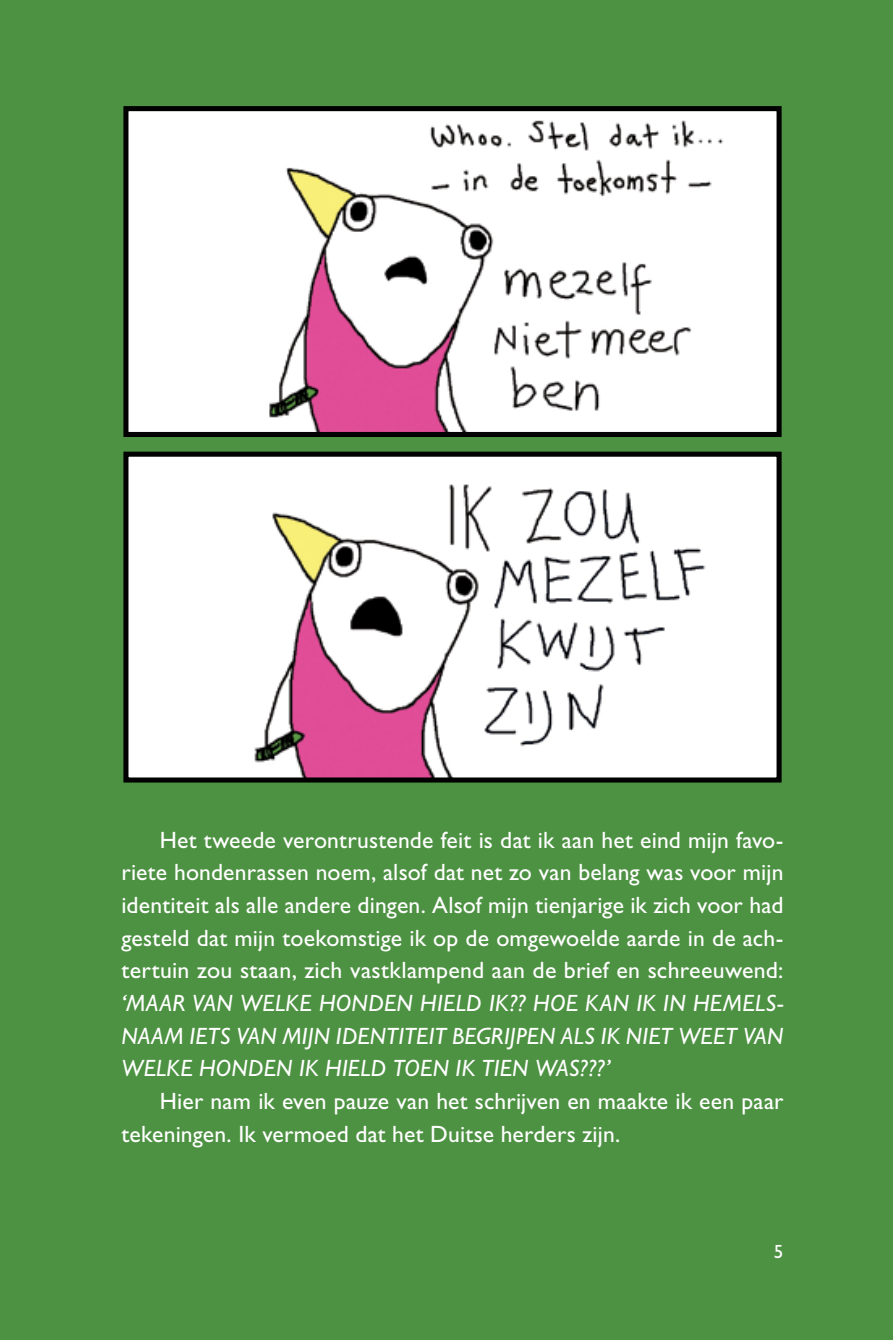
<style>
.page{position:relative;width:893px;height:1340px;background:#fff}
.page>*{position:absolute;margin:0;border:0;box-sizing:border-box;transform-origin:0 0}
.t1{font:23.62px/32.6px "Gill Sans Std";letter-spacing:.01em;color:#fff;text-align:justify}
.t2{font:italic 23.62px/32.6px "Gill Sans Std";letter-spacing:.015em;color:#fff;text-align:justify}
.t3{font:19.12px "Gill Sans Std";color:#fff}
</style>
<div class="page">
<div style="left:0;top:0;width:893px;height:1339px;background:#4d9242"></div>
<img style="left:129px;top:112px;width:647px;height:319px">
<div style="left:123px;top:106px;width:659px;height:331px;border:5px solid #000"></div>
<img style="left:129px;top:457px;width:647px;height:319px">
<div style="left:123px;top:451px;width:659px;height:331px;border:5px solid #000"></div>
<p class="t1" style="left:122px;top:823px;width:663px;text-indent:38px">Het tweede verontrustende feit is dat ik aan het eind mijn favo&shy;riete hondenrassen noem, alsof dat net zo van belang was voor mijn identiteit als alle andere dingen. Alsof mijn tienjarige ik zich voor had gesteld dat mijn toekomstige ik op de omgewoelde aarde in de ach&shy;tertuin zou staan, zich vastklampend aan de brief en schreeuwend:</p>
<p class="t2" style="left:122px;top:986px;width:663px">‘MAAR VAN WELKE HONDEN HIELD IK?? HOE KAN IK IN HEMELS-NAAM IETS VAN MIJN IDENTITEIT BEGRIJPEN ALS IK NIET WEET VAN WELKE HONDEN IK HIELD TOEN IK TIEN WAS???’</p>
<p class="t1" style="left:122px;top:1084px;width:664px;text-indent:38px">Hier nam ik even pauze van het schrijven en maakte ik een paar tekeningen. Ik vermoed dat het Duitse herders zijn.</p>
<p class="t3" style="left:774px;top:1240px;width:11px">5</p>
</div>
